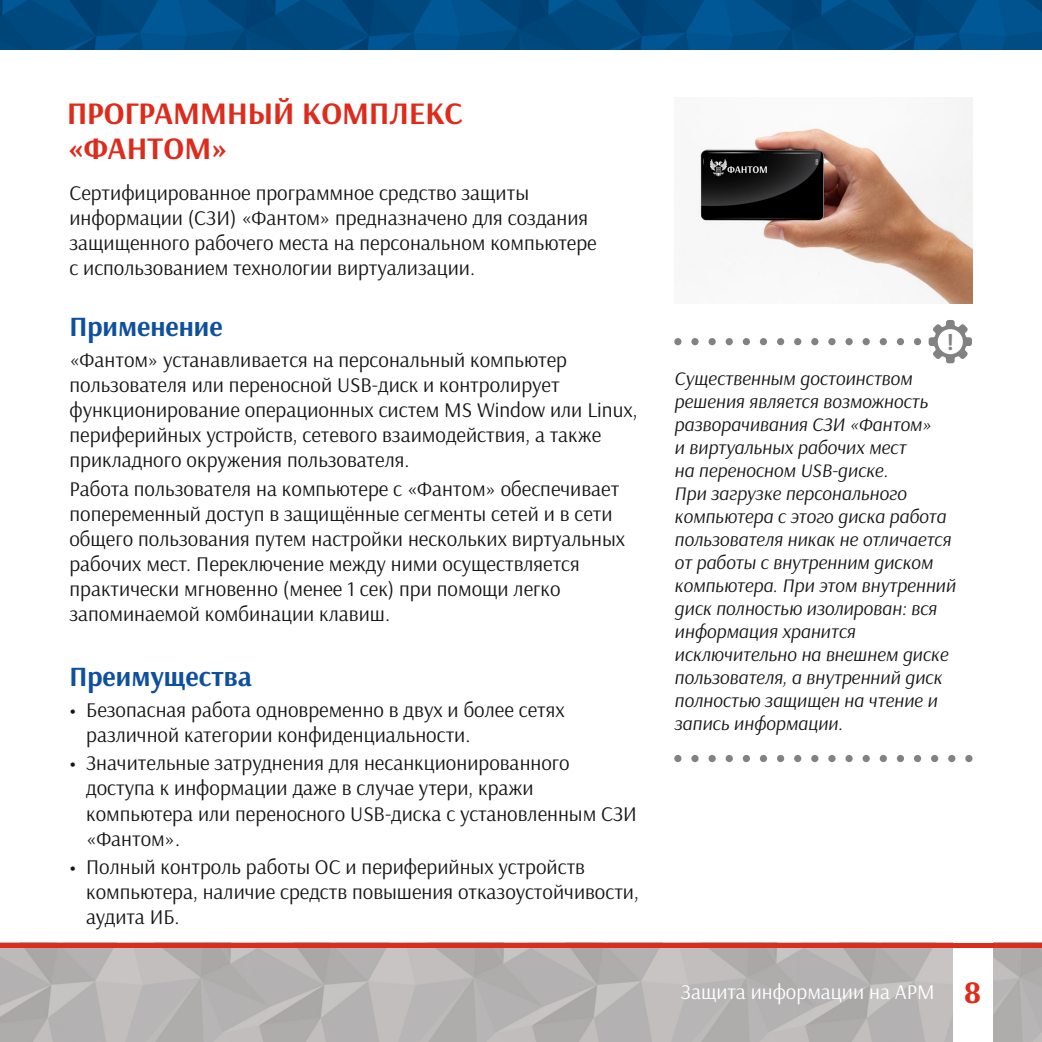
<style>
.page{position:relative;width:1042px;height:1042px;background:#fff}
.page>*{position:absolute;margin:0;border:0;box-sizing:border-box;transform-origin:0 0}
.t1{font:700 31.5px/35px "Arsenal";color:#dd2b1c}
.t2{font:700 28px "Arsenal";color:#0e509e}
.t3{font:700 23.8px "Calibri";color:#818281}
.t4{font:21px/25px "Arsenal";color:#151616}
.t5{font:21px "Arsenal";color:#fff}
.t6{font:italic 19.25px/22.9px "Arsenal";color:#151616}
</style>
<div class="page">
<img style="left:0;top:947px;width:1042px;height:95px">
<div style="left:952px;top:943px;width:40px;height:99px;background:#fff"></div>
<hr style="left:0;top:943px;width:1042px;height:4px;background:#dd2b1c">
<img style="left:0;top:0;width:1042px;height:50px">
<img style="left:699px;top:97px;width:273px;height:206px">
<div style="left:725px;top:338px;width:8px;height:7px;background:#818281;border-radius:50%"></div>
<div style="left:708px;top:338px;width:8px;height:7px;background:#818281;border-radius:50%"></div>
<div style="left:691px;top:338px;width:7px;height:7px;background:#818281;border-radius:50%"></div>
<div style="left:674px;top:338px;width:7px;height:7px;background:#818281;border-radius:50%"></div>
<div style="left:743px;top:338px;width:7px;height:7px;background:#818281;border-radius:50%"></div>
<div style="left:760px;top:338px;width:7px;height:7px;background:#818281;border-radius:50%"></div>
<div style="left:777px;top:338px;width:7px;height:7px;background:#818281;border-radius:50%"></div>
<div style="left:794px;top:338px;width:7px;height:7px;background:#818281;border-radius:50%"></div>
<div style="left:811px;top:338px;width:7px;height:7px;background:#818281;border-radius:50%"></div>
<div style="left:828px;top:338px;width:7px;height:7px;background:#818281;border-radius:50%"></div>
<div style="left:845px;top:338px;width:7px;height:7px;background:#818281;border-radius:50%"></div>
<div style="left:862px;top:338px;width:8px;height:7px;background:#818281;border-radius:50%"></div>
<div style="left:879px;top:338px;width:8px;height:7px;background:#818281;border-radius:50%"></div>
<div style="left:897px;top:338px;width:7px;height:7px;background:#818281;border-radius:50%"></div>
<div style="left:914px;top:338px;width:7px;height:7px;background:#818281;border-radius:50%"></div>
<svg style="left:928px;top:320px;width:44px;height:43px"></svg>
<div style="left:674px;top:755px;width:7px;height:7px;background:#818281;border-radius:50%"></div>
<div style="left:691px;top:755px;width:7px;height:7px;background:#818281;border-radius:50%"></div>
<div style="left:708px;top:755px;width:8px;height:7px;background:#818281;border-radius:50%"></div>
<div style="left:725px;top:755px;width:8px;height:7px;background:#818281;border-radius:50%"></div>
<div style="left:743px;top:755px;width:7px;height:7px;background:#818281;border-radius:50%"></div>
<div style="left:760px;top:755px;width:7px;height:7px;background:#818281;border-radius:50%"></div>
<div style="left:777px;top:755px;width:7px;height:7px;background:#818281;border-radius:50%"></div>
<div style="left:794px;top:755px;width:7px;height:7px;background:#818281;border-radius:50%"></div>
<div style="left:811px;top:755px;width:7px;height:7px;background:#818281;border-radius:50%"></div>
<div style="left:828px;top:755px;width:7px;height:7px;background:#818281;border-radius:50%"></div>
<div style="left:845px;top:755px;width:7px;height:7px;background:#818281;border-radius:50%"></div>
<div style="left:862px;top:755px;width:8px;height:7px;background:#818281;border-radius:50%"></div>
<div style="left:879px;top:755px;width:8px;height:7px;background:#818281;border-radius:50%"></div>
<div style="left:897px;top:755px;width:7px;height:7px;background:#818281;border-radius:50%"></div>
<div style="left:914px;top:755px;width:7px;height:7px;background:#818281;border-radius:50%"></div>
<div style="left:931px;top:755px;width:7px;height:7px;background:#818281;border-radius:50%"></div>
<div style="left:948px;top:755px;width:7px;height:7px;background:#818281;border-radius:50%"></div>
<div style="left:965px;top:755px;width:7px;height:7px;background:#818281;border-radius:50%"></div>
<h1 class="t1" style="left:67px;top:98px;width:397px">ПРОГРАММНЫЙ КОМПЛЕКС «ФАНТОМ»</h1>
<p class="t4" style="left:69px;top:182px;width:529px">Сертифицированное программное средство защиты информации (СЗИ) «Фантом» предназначено для создания защищенного рабочего места на персональном компьютере с использованием технологии виртуализации.</p>
<h2 class="t2" style="left:69px;top:315px;width:155px">Применение</h2>
<p class="t4" style="left:69px;top:349px;width:569px">«Фантом» устанавливается на персональный компьютер пользователя или переносной USB-диск и контролирует функционирование операционных систем MS Window или Linux, периферийных устройств, сетевого взаимодействия, а также прикладного окружения пользователя.</p>
<p class="t4" style="left:69px;top:478px;width:557px">Работа пользователя на компьютере с «Фантом» обеспечивает попеременный доступ в защищённые сегменты сетей и в сети общего пользования путем настройки нескольких виртуальных рабочих мест. Переключение между ними осуществляется практически мгновенно (менее 1 сек) при помощи легко запоминаемой комбинации клавиш.</p>
<h2 class="t2" style="left:69px;top:665px;width:184px">Преимущества</h2>
<p class="t4" style="left:86px;top:699px;width:480px;text-indent:-17px">• Безопасная работа одновременно в двух и более сетях различной категории конфиденциальности.</p>
<p class="t4" style="left:86px;top:752px;width:552px;text-indent:-17px">• Значительные затруднения для несанкционированного доступа к информации даже в случае утери, кражи компьютера или переносного USB-диска с установленным СЗИ «Фантом».</p>
<p class="t4" style="left:86px;top:856px;width:554px;text-indent:-17px">• Полный контроль работы ОС и периферийных устройств компьютера, наличие средств повышения отказоустойчивости, аудита ИБ.</p>
<p class="t3" style="left:946px;top:332px;width:9px">!</p>
<p class="t6" style="left:674px;top:369px;width:283px">Существенным достоинством решения является возможность разворачивания СЗИ «Фантом»<br>и виртуальных рабочих мест<br>на переносном USB-диске.<br>При загрузке персонального компьютера с этого диска работа пользователя никак не отличается от работы с внутренним диском компьютера. При этом внутренний диск полностью изолирован: вся информация хранится исключительно на внешнем диске пользователя, а внутренний диск полностью защищен на чтение и запись информации.</p>
<p class="t5" style="left:681px;top:983px;width:255px">Защита информации на АРМ</p>
<h1 class="t1" style="left:964px;top:977px;width:18px">8</h1>
</div>
